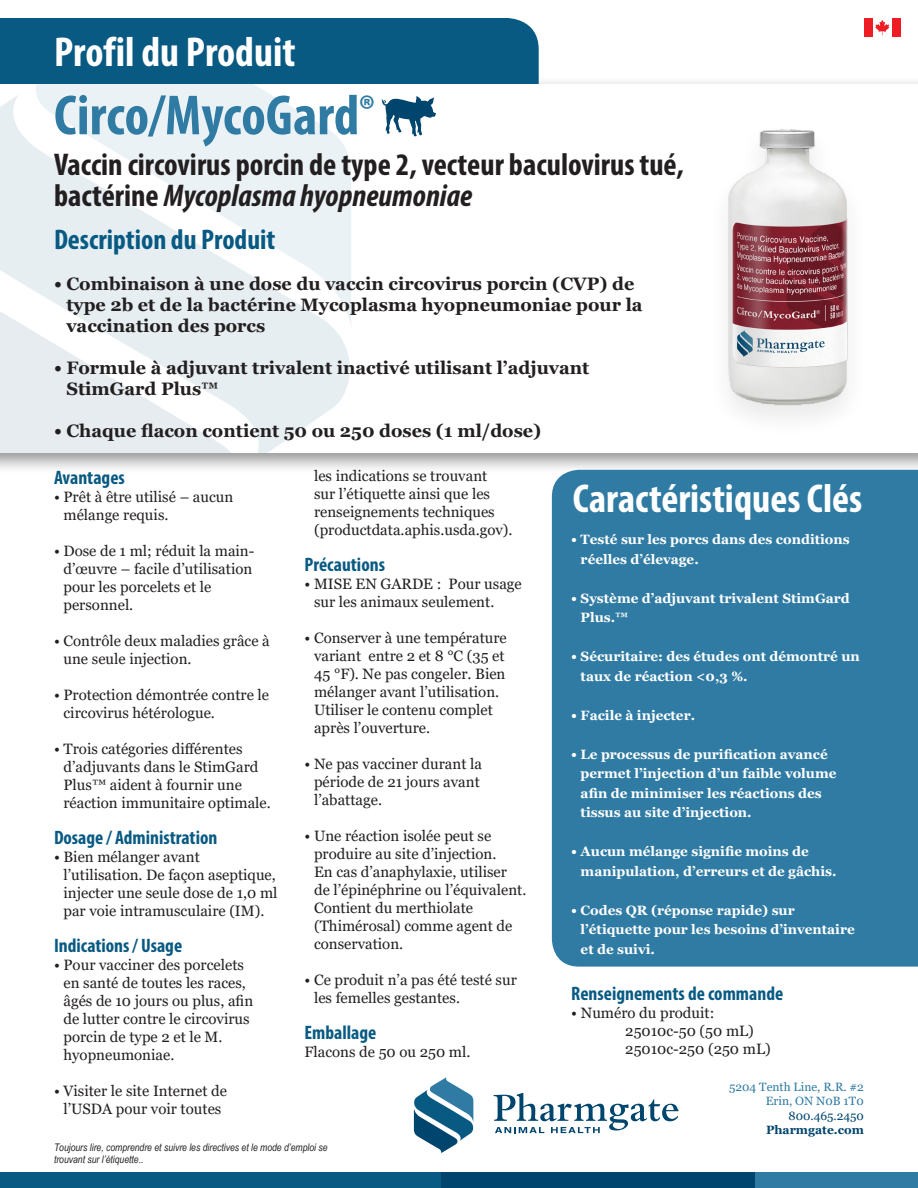
<style>
.page{position:relative;width:918px;height:1188px;background:#fff}
.page>*{position:absolute;margin:0;border:0;box-sizing:border-box;transform-origin:0 0}
.t1{font:700 condensed 57px "Myriad Pro";color:#2f7ba3}
.t2{font:700 condensed 42px "Myriad Pro";color:#fff}
.t3{font:700 condensed 40.5px "Myriad Pro";color:#fff}
.t4{font:700 condensed 31.5px/31.5px "Myriad Pro";color:#231f20}
.t5{font:700 condensed 28.5px "Myriad Pro";color:#085a83}
.t6{font:700 condensed 19.5px "Myriad Pro";color:#085a83}
.t7{font:700 18px/21px "Georgia";color:#231f20}
.t8{font:15px/18px "Georgia";color:#231f20}
.t9{font:700 13.5px/19.5px "Georgia";color:#fff}
.t10{font:12px "Georgia";color:#2f7ba3}
.t11{font:700 12px "Georgia";color:#00456d}
.t12{font:12px "Georgia";color:#00456d}
.footnote_right_flush{font:italic 10.5px "Arial Narrow";color:#231f20}
.s1{font-style:italic}
</style>
<div class="page">
<div style="left:0;top:75px;width:918px;height:400px;background:#231f20;opacity:.5"></div>
<div style="left:0;top:84px;width:918px;height:369px;background:#fff"></div>
<div style="left:36px;top:84px;width:233px;height:10px;background:#eaf2f5"></div>
<svg style="left:0;top:94px;width:351px;height:359px;fill:#e6eef2"></svg>
<div style="left:0;top:1172px;width:441px;height:16px;background:#085a83"></div>
<div style="left:441px;top:1172px;width:315px;height:16px;background:#00456d"></div>
<div style="left:756px;top:1172px;width:162px;height:16px;background:#2f7ba3"></div>
<div style="left:552px;top:470px;width:366px;height:497px;background:#2f7ba3"></div>
<div style="left:0;top:18px;width:539px;height:66px;background:#085a83"></div>
<svg style="left:381px;top:96px;width:55px;height:41px"></svg>
<div style="left:864px;top:18px;width:37px;height:18px;background:#ee1d23"></div>
<div style="left:873px;top:18px;width:18px;height:18px;background:#fff"></div>
<svg style="left:875px;top:20px;width:14px;height:15px"></svg>
<img style="left:728px;top:129px;width:120px;height:289px">
<svg style="left:414px;top:1077px;width:60px;height:76px"></svg>
<svg style="left:494px;top:1093px;width:185px;height:40px"></svg>
<p class="t2" style="left:54px;top:25px;width:243px">Profil du Produit</p>
<p class="t1" style="left:54px;top:80px;width:322px">Circo/MycoGard<sup>®</sup></p>
<p class="t4" style="left:54px;top:148px;width:631px">Vaccin circovirus porcin de type 2, vecteur baculovirus tué, bactérine <span class="s1">Mycoplasma hyopneumoniae</span></p>
<p class="t5" style="left:54px;top:221px;width:223px">Description du Produit</p>
<p class="t7" style="left:66px;top:273px;width:578px;text-indent:-12px">• Combinaison à une dose du vaccin circovirus porcin (CVP) de type 2b et de la bactérine Mycoplasma hyopneumoniae pour la vaccination des porcs</p>
<p class="t7" style="left:66px;top:357px;width:524px;text-indent:-12px">• Formule à adjuvant trivalent inactivé utilisant l’adjuvant<br>StimGard Plus™</p>
<p class="t7" style="left:54px;top:420px;width:489px">• Chaque flacon contient 50 ou 250 doses (1 ml/dose)</p>
<p class="t6" style="left:54px;top:466px;width:72px">Avantages</p>
<p class="t8" style="left:64px;top:489px;width:171px;text-indent:-10px">• Prêt à être utilisé – aucun mélange requis.</p>
<p class="t8" style="left:64px;top:543px;width:192px;text-indent:-10px">• Dose de 1 ml; réduit la main&shy;d’œuvre – facile d’utilisation pour les porcelets et le personnel.</p>
<p class="t8" style="left:64px;top:633px;width:208px;text-indent:-10px">• Contrôle deux maladies grâce à une seule injection.</p>
<p class="t8" style="left:64px;top:687px;width:207px;text-indent:-10px">• Protection démontrée contre le circovirus hétérologue.</p>
<p class="t8" style="left:64px;top:741px;width:209px;text-indent:-10px">• Trois catégories différentes d’adjuvants dans le StimGard<br>Plus™ aident à fournir une réaction immunitaire optimale.</p>
<p class="t6" style="left:54px;top:826px;width:165px">Dosage / Administration</p>
<p class="t8" style="left:64px;top:849px;width:216px;text-indent:-10px">• Bien mélanger avant l’utilisation. De façon aseptique, injecter une seule dose de 1,0 ml par voie intramusculaire (IM).</p>
<p class="t6" style="left:54px;top:934px;width:130px">Indications / Usage</p>
<p class="t8" style="left:64px;top:957px;width:191px;text-indent:-10px">• Pour vacciner des porcelets en santé de toutes les races, âgés de 10 jours ou plus, afin de lutter contre le circovirus porcin de type 2 et le M. hyopneumoniae.</p>
<p class="t8" style="left:54px;top:1083px;width:175px;text-align:center">• Visiter le site Internet de l’USDA pour voir toutes</p>
<p class="t8" style="left:314px;top:467px;width:200px">les indications se trouvant<br>sur l’étiquette ainsi que les renseignements techniques (productdata.aphis.usda.gov).</p>
<p class="t6" style="left:305px;top:552px;width:82px">Précautions</p>
<p class="t8" style="left:314px;top:575px;width:209px;text-indent:-10px">• MISE EN GARDE : Pour usage sur les animaux seulement.</p>
<p class="t8" style="left:314px;top:629px;width:194px;text-indent:-10px">• Conserver à une température variant entre 2 et 8 °C (35 et<br>45 °F). Ne pas congeler. Bien mélanger avant l’utilisation.<br>Utiliser le contenu complet après l’ouverture.</p>
<p class="t8" style="left:314px;top:755px;width:169px;text-indent:-10px">• Ne pas vacciner durant la période de 21 jours avant l’abattage.</p>
<p class="t8" style="left:314px;top:827px;width:214px;text-indent:-10px">• Une réaction isolée peut se produire au site d’injection.<br>En cas d’anaphylaxie, utiliser de l’épinéphrine ou l’équivalent.<br>Contient du merthiolate (Thimérosal) comme agent de conservation.</p>
<p class="t8" style="left:314px;top:971px;width:204px;text-indent:-10px">• Ce produit n’a pas été testé sur les femelles gestantes.</p>
<p class="t6" style="left:305px;top:1020px;width:73px">Emballage</p>
<p class="t8" style="left:305px;top:1043px;width:167px">Flacons de 50 ou 250 ml.</p>
<p class="footnote_right_flush" style="left:54px;top:1140px;width:275px">Toujours lire, comprendre et suivre les directives et le mode d’emploi se</p>
<p class="footnote_right_flush" style="left:54px;top:1152px;width:91px">trouvant sur l’étiquette..</p>
<p class="t3" style="left:573px;top:473px;width:291px">Caractéristiques Clés</p>
<p class="t9" style="left:581px;top:530px;width:271px;text-indent:-9px">• Testé sur les porcs dans des conditions réelles d’élevage.</p>
<p class="t9" style="left:581px;top:588px;width:271px;text-indent:-9px">• Système d’adjuvant trivalent StimGard<br>Plus.™</p>
<p class="t9" style="left:581px;top:647px;width:281px;text-indent:-9px">• Sécuritaire: des études ont démontré un taux de réaction &lt;0,3 %.</p>
<p class="t9" style="left:571px;top:705px;width:125px">• Facile à injecter.</p>
<p class="t9" style="left:581px;top:744px;width:257px;text-indent:-9px">• Le processus de purification avancé permet l’injection d’un faible volume afin de minimiser les réactions des tissus au site d’injection.</p>
<p class="t9" style="left:581px;top:842px;width:257px;text-indent:-9px">• Aucun mélange signifie moins de manipulation, d’erreurs et de gâchis.</p>
<p class="t9" style="left:581px;top:900px;width:276px;text-indent:-9px">• Codes QR (réponse rapide) sur l’étiquette pour les besoins d’inventaire et de suivi.</p>
<p class="t6" style="left:571px;top:981px;width:213px">Renseignements de commande</p>
<p class="t8" style="left:571px;top:1004px;width:145px">• Numéro du produit:</p>
<p class="t8" style="left:625px;top:1022px;width:130px">25010c-50 (50 mL)</p>
<p class="t8" style="left:625px;top:1040px;width:147px">25010c-250 (250 mL)</p>
<p class="t10" style="left:729px;top:1079px;width:136px">5204 Tenth Line, R.R. #2</p>
<p class="t10" style="left:766px;top:1094px;width:100px">Erin, ON N0B 1T0</p>
<p class="t12" style="left:789px;top:1108px;width:77px">800.465.2450</p>
<p class="t11" style="left:766px;top:1122px;width:99px">Pharmgate.com</p>
</div>
